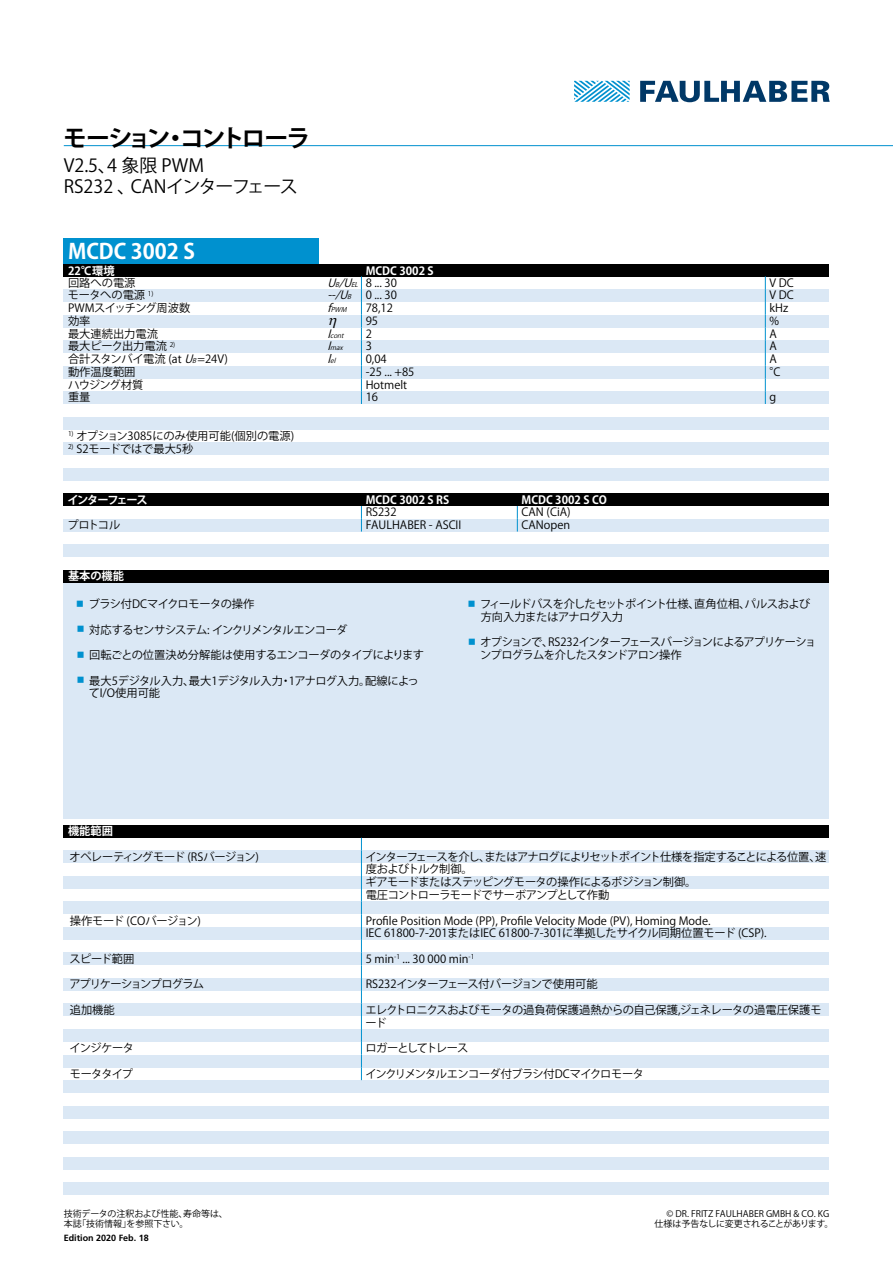
<style>
.page{position:relative;width:893px;height:1263px;background:#fff}
.page>*{position:absolute;margin:0;border:0;box-sizing:border-box;transform-origin:0 0}
.t1{font:700 24px "Koz Go Pro";letter-spacing:-.11em;color:#000}
.t2{font:700 21px "Koz Go Pro";color:#fff}
.t3{font:18px/21.6px "Koz Go Pro";color:#000}
.t4{font:11.25px/12.8px "Koz Go Pro";letter-spacing:-.02em;color:#000}
.t5{font:11.25px/12.8px "Koz Go Pro";color:#000}
.t6{font:11.25px/12.8px "Koz Go Pro";letter-spacing:-.06em;color:#000}
.t7{font:11.25px/12.8px "Koz Go Pro";letter-spacing:-.04em;color:#000}
.t8{font:11.25px/12.8px "Koz Go Pro";letter-spacing:-.07em;color:#000}
.t9{font:700 11.25px "Koz Go Pro";color:#fff}
.t10{font:11.25px "Koz Go Pro";letter-spacing:-.08em;color:#000}
.t11{font:11.25px "Koz Go Pro";letter-spacing:-.09em;color:#000}
.t12{font:700 11.25px "Koz Go Pro";letter-spacing:-.11em;color:#fff}
.t13{font:11.25px "Koz Go Pro";letter-spacing:-.055em;color:#000}
.t14{font:9px/10.8px "Koz Go Pro";color:#000}
.t15{font:700 9px "Frutiger LT";color:#000}
.t16{font:italic 6.6px "Koz Go Pro";color:#000}
.s1{font-style:italic}
.s2{font-style:italic;font-size:6.6px}
.s3{font-size:11.25px}
.s4{font-family:"Arial Unicode MS";font-size:13.95px;color:#0091cf}
</style>
<div class="page">
<svg style="left:574px;top:81px;width:56px;height:21px"></svg>
<svg style="left:640px;top:81px;width:190px;height:21px"></svg>
<div style="left:64px;top:580px;width:765px;height:239px;background:#dbe8f5"></div>
<div style="left:64px;top:264px;width:765px;height:12px;background:#000"></div>
<div style="left:64px;top:289px;width:765px;height:13px;background:#dbe8f5"></div>
<div style="left:64px;top:315px;width:765px;height:12px;background:#dbe8f5"></div>
<div style="left:64px;top:340px;width:765px;height:13px;background:#dbe8f5"></div>
<div style="left:64px;top:366px;width:765px;height:12px;background:#dbe8f5"></div>
<div style="left:64px;top:391px;width:765px;height:13px;background:#dbe8f5"></div>
<div style="left:64px;top:417px;width:765px;height:12px;background:#dbe8f5"></div>
<div style="left:64px;top:442px;width:765px;height:13px;background:#dbe8f5"></div>
<div style="left:64px;top:468px;width:765px;height:12px;background:#dbe8f5"></div>
<div style="left:64px;top:493px;width:765px;height:13px;background:#000"></div>
<div style="left:64px;top:519px;width:765px;height:12px;background:#dbe8f5"></div>
<div style="left:64px;top:544px;width:765px;height:13px;background:#dbe8f5"></div>
<div style="left:64px;top:570px;width:765px;height:13px;background:#000"></div>
<div style="left:64px;top:825px;width:765px;height:13px;background:#000"></div>
<div style="left:64px;top:850px;width:765px;height:13px;background:#dbe8f5"></div>
<div style="left:64px;top:901px;width:765px;height:13px;background:#dbe8f5"></div>
<div style="left:64px;top:927px;width:765px;height:13px;background:#dbe8f5"></div>
<div style="left:64px;top:952px;width:765px;height:13px;background:#dbe8f5"></div>
<div style="left:64px;top:978px;width:765px;height:13px;background:#dbe8f5"></div>
<div style="left:64px;top:1003px;width:765px;height:13px;background:#dbe8f5"></div>
<div style="left:64px;top:1029px;width:765px;height:13px;background:#dbe8f5"></div>
<div style="left:64px;top:1054px;width:765px;height:13px;background:#dbe8f5"></div>
<div style="left:64px;top:1080px;width:765px;height:13px;background:#dbe8f5"></div>
<div style="left:64px;top:1106px;width:765px;height:12px;background:#dbe8f5"></div>
<div style="left:64px;top:1131px;width:765px;height:13px;background:#dbe8f5"></div>
<div style="left:64px;top:1157px;width:765px;height:12px;background:#dbe8f5"></div>
<div style="left:64px;top:876px;width:765px;height:13px;background:#dbe8f5"></div>
<div style="left:64px;top:1182px;width:765px;height:13px;background:#dbe8f5"></div>
<hr style="left:64px;top:145px;width:829px;height:1px;background:#0091cf">
<div style="left:64px;top:238px;width:255px;height:26px;background:#0091cf"></div>
<svg style="left:361px;top:276px;width:1px;height:128px"></svg>
<svg style="left:765px;top:276px;width:1px;height:128px"></svg>
<svg style="left:361px;top:506px;width:1px;height:25px"></svg>
<svg style="left:517px;top:506px;width:1px;height:25px"></svg>
<svg style="left:361px;top:838px;width:1px;height:12px"></svg>
<hr style="left:361px;top:850px;width:1px;height:51px;background:#0091cf">
<svg style="left:361px;top:901px;width:1px;height:179px"></svg>
<h1 class="t1" style="left:63px;top:123px;width:249px">モーション・コントローラ</h1>
<h3 class="t3" style="left:64px;top:155px;width:236px">V2.5、4 象限 PWM<br>RS232 、CANインターフェース</h3>
<h2 class="t2" style="left:68px;top:238px;width:128px">MCDC 3002 S</h2>
<p class="t9" style="left:68px;top:263px;width:48px">22℃環境</p>
<p class="t9" style="left:366px;top:263px;width:70px">MCDC 3002 S</p>
<p class="t4" style="left:68px;top:276px;width:69px">回路への電源</p>
<p class="t4" style="left:327px;top:276px;width:71px"><span class="s1">U</span><span class="s2">B</span><span class="s1">/U</span><span class="s2">EL</span> 8 . . . 3 0</p>
<p class="t4" style="left:770px;top:276px;width:26px">V DC</p>
<p class="t4" style="left:68px;top:289px;width:87px">モータへの電源 <sup>1)</sup></p>
<p class="t4" style="left:327px;top:289px;width:71px"><span class="s1">--/U</span><span class="s2">B</span> 0 ... 3 0</p>
<p class="t4" style="left:770px;top:289px;width:26px">V DC</p>
<p class="t7" style="left:68px;top:302px;width:124px">PWMスイッチング周波数</p>
<p class="t16" style="left:327px;top:305px;width:23px"><span class="s3">f</span>PWM</p>
<p class="t4" style="left:366px;top:302px;width:29px">78,12</p>
<p class="t4" style="left:770px;top:302px;width:20px">kHz</p>
<p class="t4" style="left:68px;top:315px;width:24px">効率</p>
<p class="t4" style="left:366px;top:315px;width:14px">95</p>
<p class="t4" style="left:770px;top:315px;width:11px">%</p>
<p class="t5" style="left:68px;top:327px;width:91px">最大連続出力電流</p>
<p class="t16" style="left:327px;top:331px;width:20px"><span class="s3">I</span>cont</p>
<p class="t4" style="left:366px;top:327px;width:8px">2</p>
<p class="t4" style="left:770px;top:327px;width:9px">A</p>
<p class="t4" style="left:68px;top:340px;width:109px">最大ピーク出力電流 <sup>2)</sup></p>
<p class="t16" style="left:327px;top:344px;width:19px"><span class="s3">I</span>max</p>
<p class="t4" style="left:366px;top:340px;width:8px">3</p>
<p class="t4" style="left:770px;top:340px;width:9px">A</p>
<p class="t4" style="left:68px;top:353px;width:162px">合計スタンバイ電流 (at <span class="s1">U</span><span class="s2">B</span>=24V)</p>
<p class="t16" style="left:327px;top:356px;width:12px"><span class="s3">l</span>el</p>
<p class="t4" style="left:366px;top:353px;width:23px">0,04</p>
<p class="t4" style="left:770px;top:353px;width:9px">A</p>
<p class="t4" style="left:68px;top:366px;width:69px">動作温度範囲</p>
<p class="t4" style="left:366px;top:366px;width:50px">-25 ... +85</p>
<p class="t4" style="left:769px;top:366px;width:13px">°C</p>
<p class="t13" style="left:68px;top:377px;width:77px">ハウジング材質</p>
<p class="t5" style="left:366px;top:378px;width:43px">Hotmelt</p>
<p class="t4" style="left:68px;top:391px;width:24px">重量</p>
<p class="t4" style="left:366px;top:391px;width:14px">16</p>
<p class="t4" style="left:770px;top:391px;width:8px">g</p>
<p class="t5" style="left:68px;top:430px;width:228px"><sup>1)</sup> オプション3085にのみ使用可能(個別の電源)</p>
<p class="t5" style="left:68px;top:442px;width:127px"><sup>2)</sup> S2モードではで最大5秒</p>
<p class="t12" style="left:68px;top:493px;width:82px">インターフェース</p>
<p class="t9" style="left:366px;top:493px;width:85px">MCDC 3002 S RS</p>
<p class="t9" style="left:522px;top:493px;width:87px">MCDC 3002 S CO</p>
<p class="t4" style="left:366px;top:506px;width:33px">RS232</p>
<p class="t4" style="left:522px;top:506px;width:51px">CAN (CiA)</p>
<p class="t4" style="left:67px;top:519px;width:54px">プロトコル</p>
<p class="t5" style="left:366px;top:519px;width:97px">FAULHABER - ASCII</p>
<p class="t5" style="left:522px;top:519px;width:50px">CANopen</p>
<p class="t9" style="left:68px;top:568px;width:58px">基本の機能</p>
<p class="t4" style="left:76px;top:598px;width:180px"><span class="s4">■</span> ブラシ付DCマイクロモータの操作</p>
<p class="t6" style="left:77px;top:623px;width:272px"><span class="s4">■</span> 対応するセンサシステム: インクリメンタルエンコーダ</p>
<p class="t4" style="left:77px;top:649px;width:349px"><span class="s4">■</span> 回転ごとの位置決め分解能は使用するエンコーダのタイプによります</p>
<p class="t5" style="left:89px;top:674px;width:331px;text-indent:-12px"><span class="s4">■</span> 最大5デジタル入力、最大1デジタル入力・1アナログ入力。配線によってI/O使用可能</p>
<p class="t7" style="left:481px;top:598px;width:331px;text-indent:-13px"><span class="s4">■</span> フィールドバスを介したセットポイント仕様、直角位相、パルスおよび方向入力またはアナログ入力</p>
<p class="t8" style="left:480px;top:636px;width:337px;text-indent:-12px"><span class="s4">■</span> オプションで、RS232インターフェースバージョンによるアプリケーションプログラムを介したスタンドアロン操作</p>
<p class="t9" style="left:68px;top:824px;width:46px">機能範囲</p>
<p class="t7" style="left:70px;top:850px;width:191px">オペレーティングモード (RSバージョン)</p>
<p class="t6" style="left:365px;top:850px;width:462px">インターフェースを介し、またはアナログによりセットポイント仕様を指定することによる位置、速度およびトルク制御。<br>ギアモードまたはステッピングモータの操作によるポジション制御。<br>電圧コントローラモードでサーボアンプとして作動</p>
<p class="t4" style="left:70px;top:914px;width:133px">操作モード (COバージョン)</p>
<p class="t5" style="left:366px;top:914px;width:403px">Profile Position Mode (PP), Profile Velocity Mode (PV), Homing Mode.<br>IEC 61800-7-201またはIEC 61800-7-301に準拠したサイクル同期位置モード (CSP).</p>
<p class="t4" style="left:69px;top:952px;width:67px">スピード範囲</p>
<p class="t5" style="left:366px;top:952px;width:110px">5 min<sup>-1</sup> ... 30 000 min<sup>-1</sup></p>
<p class="t10" style="left:69px;top:977px;width:136px">アプリケーションプログラム</p>
<p class="t4" style="left:366px;top:978px;width:234px">RS232インターフェース付バージョンで使用可能</p>
<p class="t4" style="left:70px;top:1003px;width:46px">追加機能</p>
<p class="t4" style="left:366px;top:1003px;width:457px">エレクトロニクスおよびモータの過負荷保護過熱からの自己保護,ジェネレータの過電圧保護モード</p>
<p class="t4" style="left:70px;top:1042px;width:66px">インジケータ</p>
<p class="t11" style="left:365px;top:1041px;width:105px">ロガーとしてトレース</p>
<p class="t4" style="left:70px;top:1067px;width:65px">モータタイプ</p>
<p class="t6" style="left:365px;top:1067px;width:280px">インクリメンタルエンコーダ付ブラシ付DCマイクロモータ</p>
<p class="t14" style="left:64px;top:1208px;width:166px">技術データの注釈および性能、寿命等は、本誌「技術情報」を参照下さい。</p>
<p class="t14" style="left:654px;top:1208px;width:181px;text-indent:12px">© DR. FRITZ FAULHABER GMBH &amp; CO. KG仕様は予告なしに変更されることがあります。</p>
<p class="t15" style="left:64px;top:1233px;width:87px">Edition 2020 Feb. 18</p>
</div>
